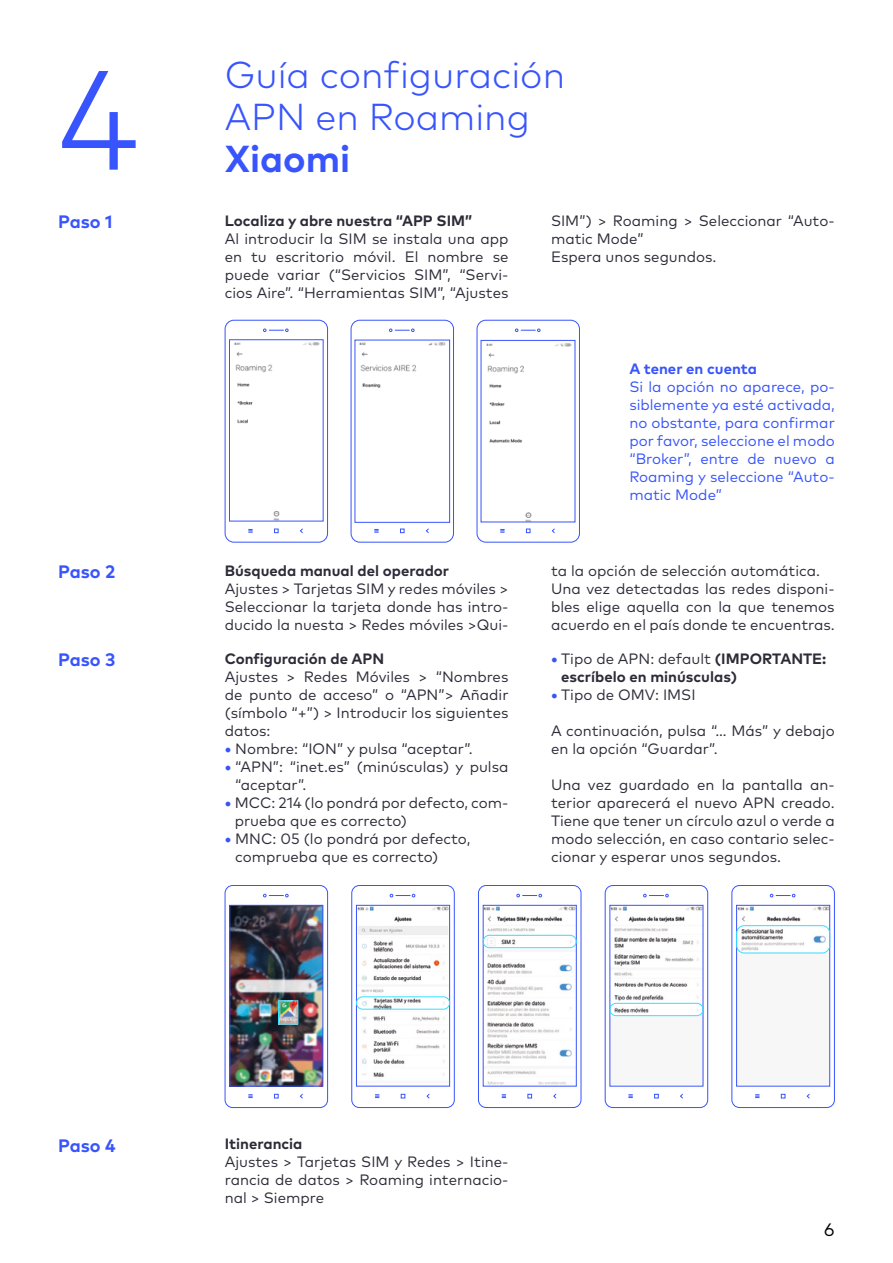
<style>
.page{position:relative;width:893px;height:1263px;background:#fff}
.page>*{position:absolute;margin:0;border:0;box-sizing:border-box;transform-origin:0 0}
.t1{font:300 141px "Mark OT";color:#3854fc}
.t2{font:300 37.5px/42px "Mark OT";color:#3854fc}
.t3{font:700 37.5px "Mark OT";color:#3854fc}
.t4{font:700 18px "Mark OT";color:#3854fc}
.t5{font:18px "Mark OT";color:#000}
.t6{font:15px/18px "Mark OT";color:#2e2b38}
.t7{font:15px/18px "Mark OT";color:#3854fc;text-align:justify}
.t8{font:700 15px/18px "Mark OT";color:#2e2b38}
.t9{font:700 15px "Mark OT";color:#3854fc}
.s1{font-weight:700;color:#3854fc}
.s2{color:#3854fc}
.s3{font-weight:400}
</style>
<div class="page">
<div style="left:351px;top:885px;width:104px;height:223px;border:1px solid #3854fc;border-radius:8px"></div>
<svg style="left:390px;top:894px;width:25px;height:3px"></svg>
<img style="left:358px;top:907px;width:90px;height:170px">
<div style="left:356px;top:905px;width:94px;height:181px;border:1px solid #3854fc"></div>
<svg style="left:401px;top:1094px;width:4px;height:4px"></svg>
<svg style="left:426px;top:1093px;width:4px;height:6px"></svg>
<svg style="left:375px;top:1094px;width:4px;height:4px"></svg>
<div style="left:356px;top:996px;width:94px;height:13px;border:1px solid #38deff;border-radius:6px"></div>
<div style="left:478px;top:885px;width:103px;height:223px;border:1px solid #3854fc;border-radius:8px"></div>
<svg style="left:517px;top:894px;width:25px;height:3px"></svg>
<img style="left:485px;top:907px;width:90px;height:177px">
<div style="left:483px;top:905px;width:94px;height:181px;border:1px solid #3854fc"></div>
<svg style="left:528px;top:1094px;width:4px;height:4px"></svg>
<svg style="left:553px;top:1093px;width:4px;height:6px"></svg>
<svg style="left:502px;top:1094px;width:4px;height:4px"></svg>
<div style="left:483px;top:935px;width:94px;height:13px;border:1px solid #38deff;border-radius:6px"></div>
<div style="left:605px;top:885px;width:103px;height:223px;border:1px solid #3854fc;border-radius:8px"></div>
<svg style="left:643px;top:894px;width:26px;height:3px"></svg>
<img style="left:612px;top:907px;width:89px;height:110px">
<svg style="left:654px;top:1094px;width:5px;height:4px"></svg>
<svg style="left:628px;top:1094px;width:5px;height:4px"></svg>
<div style="left:610px;top:1003px;width:93px;height:13px;border:1px solid #38deff;border-radius:6px"></div>
<div style="left:732px;top:885px;width:103px;height:223px;border:1px solid #3854fc;border-radius:8px"></div>
<svg style="left:770px;top:894px;width:25px;height:3px"></svg>
<img style="left:738px;top:907px;width:90px;height:47px">
<div style="left:736px;top:905px;width:94px;height:181px;border:1px solid #3854fc"></div>
<svg style="left:781px;top:1094px;width:4px;height:4px"></svg>
<svg style="left:806px;top:1093px;width:4px;height:6px"></svg>
<svg style="left:755px;top:1094px;width:4px;height:4px"></svg>
<div style="left:736px;top:925px;width:94px;height:28px;border:1px solid #38deff;border-radius:8px"></div>
<div style="left:225px;top:885px;width:103px;height:223px;border:1px solid #3854fc;border-radius:8px"></div>
<svg style="left:263px;top:894px;width:25px;height:3px"></svg>
<img style="left:231px;top:907px;width:90px;height:177px">
<div style="left:229px;top:905px;width:94px;height:181px;border:1px solid #3854fc"></div>
<svg style="left:274px;top:1094px;width:4px;height:4px"></svg>
<svg style="left:300px;top:1093px;width:3px;height:6px"></svg>
<svg style="left:248px;top:1094px;width:5px;height:4px"></svg>
<img style="left:280px;top:1002px;width:16px;height:20px">
<div style="left:278px;top:1000px;width:20px;height:24px;border:1px solid #38deff"></div>
<div style="left:225px;top:320px;width:103px;height:222px;border:1px solid #3854fc;border-radius:9px"></div>
<svg style="left:263px;top:329px;width:25px;height:3px"></svg>
<svg style="left:274px;top:529px;width:4px;height:4px"></svg>
<svg style="left:300px;top:528px;width:3px;height:6px"></svg>
<svg style="left:248px;top:529px;width:5px;height:4px"></svg>
<img style="left:234px;top:342px;width:86px;height:177px">
<div style="left:229px;top:339px;width:94px;height:182px;border:1px solid #3854fc"></div>
<img style="left:486px;top:343px;width:86px;height:177px">
<div style="left:477px;top:320px;width:103px;height:222px;border:1px solid #3854fc;border-radius:9px"></div>
<svg style="left:515px;top:329px;width:25px;height:3px"></svg>
<svg style="left:526px;top:529px;width:4px;height:4px"></svg>
<svg style="left:551px;top:528px;width:4px;height:6px"></svg>
<svg style="left:500px;top:529px;width:5px;height:4px"></svg>
<img style="left:359px;top:342px;width:87px;height:46px">
<div style="left:355px;top:340px;width:95px;height:183px;border:1px solid #3854fc"></div>
<div style="left:351px;top:320px;width:103px;height:222px;border:1px solid #3854fc;border-radius:9px"></div>
<svg style="left:389px;top:329px;width:25px;height:3px"></svg>
<svg style="left:400px;top:529px;width:4px;height:4px"></svg>
<svg style="left:425px;top:528px;width:4px;height:6px"></svg>
<svg style="left:374px;top:529px;width:5px;height:4px"></svg>
<h1 class="t1" style="left:58px;top:35px;width:83px">4</h1>
<h2 class="t2" style="left:225px;top:53px;width:342px">Guía configuración<br>APN en Roaming</h2>
<h2 class="t3" style="left:225px;top:134px;width:127px">Xiaomi</h2>
<p class="t4" style="left:58px;top:210px;width:56px">Paso 1</p>
<p class="t8" style="left:225px;top:211px;width:249px">Localiza y abre nuestra “APP SIM”</p>
<p class="t6" style="left:225px;top:229px;width:285px;text-align:justify">Al introducir la SIM se instala una app en tu escritorio móvil. El nombre se puede variar (“Servicios SIM”, “Servi&shy;cios Aire”. “Herramientas SIM”, “Ajustes</p>
<p class="t6" style="left:551px;top:211px;width:285px">SIM”) &gt; Roaming &gt; Seleccionar “Auto&shy;matic Mode”<br>Espera unos segundos.</p>
<p class="t9" style="left:629px;top:359px;width:129px">A tener en cuenta</p>
<p class="t7" style="left:629px;top:378px;width:207px">Si la opción no aparece, po&shy;siblemente ya esté activada, no obstante, para confirmar por favor, seleccione el modo “Broker”, entre de nuevo a Roaming y seleccione “Auto&shy;matic Mode”</p>
<p class="t4" style="left:58px;top:560px;width:59px">Paso 2</p>
<p class="t8" style="left:225px;top:561px;width:226px">Búsqueda manual del operador</p>
<p class="t6" style="left:225px;top:579px;width:285px;text-align:justify">Ajustes &gt; Tarjetas SIM y redes móviles &gt; Seleccionar la tarjeta donde has intro&shy;ducido la nuesta &gt; Redes móviles &gt;Qui-</p>
<p class="t6" style="left:551px;top:561px;width:285px">ta la opción de selección automática.<br>Una vez detectadas las redes disponi&shy;bles elige aquella con la que tenemos acuerdo en el país donde te encuentras.</p>
<p class="t4" style="left:58px;top:648px;width:59px">Paso 3</p>
<p class="t8" style="left:225px;top:649px;width:161px">Configuración de APN</p>
<p class="t6" style="left:225px;top:667px;width:285px;text-align:justify">Ajustes &gt; Redes Móviles &gt; “Nombres de punto de acceso” o “APN”&gt; Añadir (símbolo “+”) &gt; Introducir los siguientes datos:</p>
<p class="t6" style="left:225px;top:739px;width:250px"><span class="s1">•</span> Nombre: “ION” y pulsa “aceptar”.</p>
<p class="t6" style="left:235px;top:757px;width:275px;text-indent:-10px"><span class="s1">•</span> “APN”: “inet.es” (minúsculas) y pulsa “aceptar”.</p>
<p class="t6" style="left:235px;top:793px;width:275px;text-indent:-10px"><span class="s1">•</span> MCC: 214 (lo pondrá por defecto, com&shy;prueba que es correcto)</p>
<p class="t6" style="left:235px;top:829px;width:237px;text-indent:-10px"><span class="s1">•</span> MNC: 05 (lo pondrá por defecto, comprueba que es correcto)</p>
<p class="t8" style="left:561px;top:649px;width:267px;text-indent:-10px"><span class="s2">•</span> <span class="s3">Tipo de APN: default</span> (IMPORTANTE: escríbelo en minúsculas)</p>
<p class="t6" style="left:551px;top:685px;width:146px"><span class="s1">•</span> Tipo de OMV: IMSI</p>
<p class="t6" style="left:551px;top:721px;width:285px">A continuación, pulsa “… Más” y debajo en la opción “Guardar”.</p>
<p class="t6" style="left:551px;top:775px;width:285px;text-align:justify">Una vez guardado en la pantalla an&shy;terior aparecerá el nuevo APN creado.<br>Tiene que tener un círculo azul o verde a modo selección, en caso contario selec&shy;cionar y esperar unos segundos.</p>
<p class="t4" style="left:58px;top:1133px;width:59px">Paso 4</p>
<p class="t8" style="left:225px;top:1134px;width:79px">Itinerancia</p>
<p class="t6" style="left:225px;top:1153px;width:285px;text-align:justify">Ajustes &gt; Tarjetas SIM y Redes &gt; Itine&shy;rancia de datos &gt; Roaming internacio&shy;nal &gt; Siempre</p>
<p class="t5" style="left:824px;top:1219px;width:12px">6</p>
</div>
